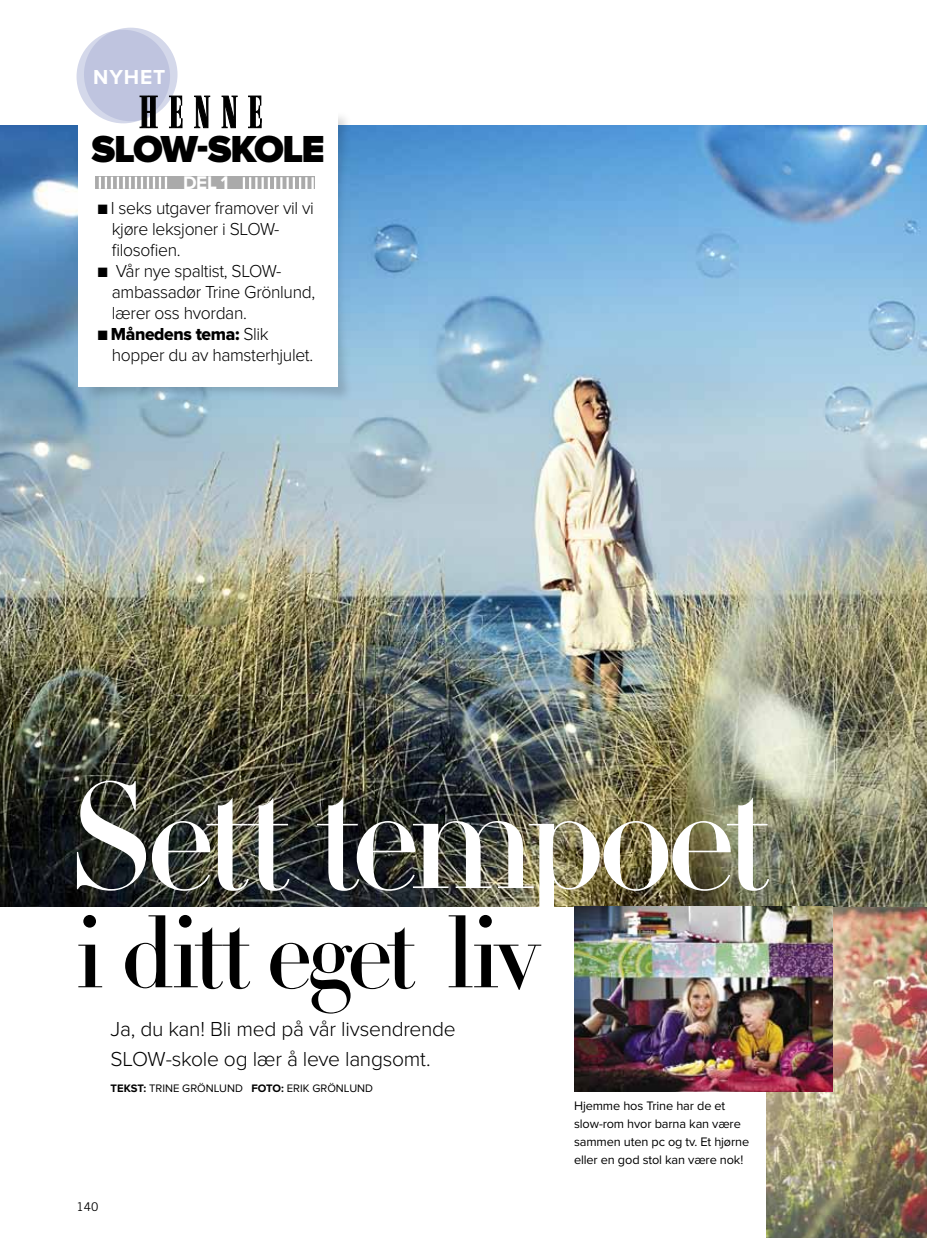
<style>
.page{position:relative;width:927px;height:1238px;background:#fff}
.page>*{position:absolute;margin:0;border:0;box-sizing:border-box;transform-origin:0 0}
.t1{font:147.15px "Didot LT Std Headline";letter-spacing:-.065em;color:#fff}
.t2{font:97.65px "Didot LT Std Headline";letter-spacing:-.06em;color:#000}
.t3{font:900 39px "Proxima Nova";letter-spacing:-.05em;color:#000}
.t4{font:300 21px/30px "Proxima Nova";letter-spacing:-.015em;color:#000}
.t5{font:700 21px "Proxima Nova";letter-spacing:.045em;color:#fff}
.t6{font:700 18.9px "Proxima Nova";color:#fff}
.t7{font:300 18px/21px "Proxima Nova";letter-spacing:-.02em;color:#000}
.t8{font:18px "Proxima Nova Extrabld";letter-spacing:-.02em;color:#000}
.t9{font:12.75px/18px "Proxima Nova";letter-spacing:-.01em;color:#000}
.t10{font:12px "Trade Gothic LT Std";color:#000}
.t11{font:11.25px "Proxima Nova";color:#000}
.s1{font-family:"Proxima Nova";font-weight:300}
.s2{font-weight:700}
</style>
<div class="page">
<img style="left:766px;top:906px;width:161px;height:331px">
<img style="left:0;top:125px;width:927px;height:781px">
<div style="left:83px;top:110px;width:271px;height:293px;background:#000;opacity:.15"></div>
<div style="left:79px;top:77px;width:259px;height:310px;background:#fff"></div>
<div style="left:77px;top:30px;width:93px;height:93px;background:#d4d8ea;border-radius:50%"></div>
<div style="left:84px;top:28px;width:94px;height:93px;background:linear-gradient(to right,#babfdc,#cacfe5);border-radius:50%"></div>
<div style="left:96px;top:177px;width:219px;height:12px;background:#aaa"></div>
<svg style="left:95px;top:177px;width:72px;height:12px"></svg>
<svg style="left:243px;top:177px;width:71px;height:12px"></svg>
<img style="left:574px;top:906px;width:259px;height:185px">
<svg style="left:169px;top:96px;width:13px;height:32px"></svg>
<svg style="left:194px;top:96px;width:16px;height:32px"></svg>
<svg style="left:222px;top:96px;width:15px;height:32px"></svg>
<svg style="left:248px;top:96px;width:13px;height:32px"></svg>
<svg style="left:140px;top:96px;width:18px;height:32px"></svg>
<p class="t5" style="left:93px;top:65px;width:69px">NYHET</p>
<h3 class="t3" style="left:91px;top:126px;width:235px">SLOW-SKOLE</h3>
<p class="t6" style="left:183px;top:172px;width:47px">DEL 1</p>
<p class="t7" style="left:112px;top:198px;width:204px;text-indent:-14px">■ I seks utgaver framover vil vi kjøre leksjoner i SLOW&shy;filosofien.</p>
<p class="t7" style="left:112px;top:261px;width:205px;text-indent:-14px">■ Vår nye spaltist, SLOW&shy;ambassadør Trine Grönlund, lærer oss hvordan.</p>
<p class="t8" style="left:98px;top:324px;width:172px">■ Månedens tema: <span class="s1">Slik</span></p>
<p class="t7" style="left:112px;top:345px;width:203px">hopper du av hamsterhjulet.</p>
<h1 class="t1" style="left:68px;top:748px;width:703px">Sett tempoet</h1>
<h2 class="t2" style="left:75px;top:894px;width:467px">i ditt eget liv</h2>
<p class="t4" style="left:111px;top:1013px;width:347px">Ja, du kan! Bli med på vår livsendrende<br>SLOW-skole og lær å leve langsomt.</p>
<p class="t11" style="left:111px;top:1081px;width:264px"><span class="s2">TEKST:</span> Trine Grönlund <span class="s2">FOTO:</span> Erik Grönlund</p>
<p class="t10" style="left:77px;top:1198px;width:23px">140</p>
<p class="t9" style="left:574px;top:1096px;width:177px">Hjemme hos Trine har de et slow-rom hvor barna kan være sammen uten pc og tv. Et hjørne eller en god stol kan være nok!</p>
</div>
